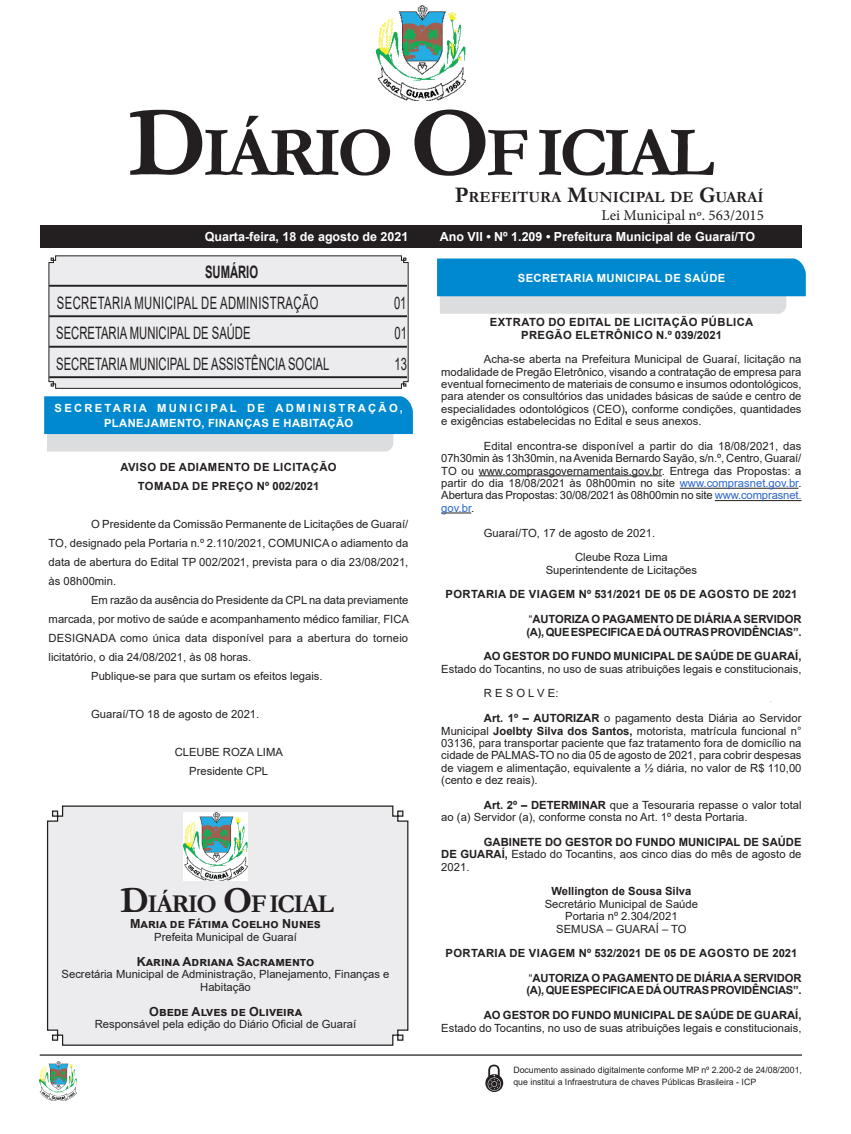
<style>
.page{position:relative;width:851px;height:1134px;background:#fff}
.page>*{position:absolute;margin:0;border:0;box-sizing:border-box;transform-origin:0 0}
.CORPO_DE_TEXTO{font:700 70.88px "Garamond";letter-spacing:-.06em;color:#231f20}
.CORPO_DE_TEXTO-2{font:700 25.88px "Garamond";letter-spacing:-.06em;color:#231f20}
.Nome_Secretário{font:17.12px "Arial";color:#231f20;scale:.66 1}
.Nome_Secretário-2{font:17.12px "Arial";letter-spacing:.035em;color:#231f20;scale:.66 1}
.Nome_Secretário-3{font:700 17.12px "Arial";color:#231f20;scale:.66 1}
.CORPO_DE_TEXTO-3{font:700 15.62px "Garamond";color:#231f20}
.t1{font:15px "Minion Pro";color:#231f20}
.t2{font:700 12.5px "Arial";color:#fff}
.Assinatura{font:700 12.5px "Arial";color:#231f20}
.Assinatura-2{font:700 12.5px "Arial";letter-spacing:.025em;color:#231f20}
.CORPO_DE_TEXTO-4{font:11.25px/12.4px "Arial";color:#231f20;text-align:justify}
.Assinatura-3{font:11.25px/12.5px "Arial";color:#231f20;text-align:center}
.TITULOS{font:700 11.25px "Arial";letter-spacing:.035em;color:#231f20}
.EMENTA{font:700 11.25px/12.4px "Arial";letter-spacing:-.025em;color:#231f20}
.Chancela2{font:700 11.25px/15px "Arial";letter-spacing:.16em;color:#fff;text-align:center}
.Chancela2-2{font:700 11.25px "Arial";letter-spacing:.035em;color:#fff}
.Assinatura-4{font:700 11.25px "Arial";color:#231f20}
.CORPO_DE_TEXTO-5{font:8.75px/12.5px "Arial";color:#231f20}
.s1{font-size:101.25px}
.s2{font-size:22.38px}
.s3{font-size:36.88px}
.s4{font-weight:700}
.s5{color:#2c67cd}
.s6{font-weight:400}
</style>
<div class="page">
<div style="left:40px;top:225px;width:761px;height:22px;background:#231f20"></div>
<hr style="left:40px;top:1054px;width:761px;height:2px;background:#231f20">
<img style="left:376px;top:5px;width:89px;height:95px">
<img style="left:40px;top:1061px;width:37px;height:39px">
<svg style="left:485px;top:1065px;width:18px;height:27px"></svg>
<div style="left:46px;top:805px;width:363px;height:241px;background:#ececee"></div>
<img style="left:183px;top:812px;width:64px;height:68px">
<svg style="left:48px;top:255px;width:360px;height:134px;background:#dadadc"></svg>
<svg style="left:44px;top:396px;width:369px;height:55px;background:#46a4d4"></svg>
<hr style="left:478px;top:475px;width:183px;height:1px;background:#231f20">
<hr style="left:679px;top:488px;width:119px;height:1px;background:#231f20">
<hr style="left:714px;top:500px;width:87px;height:1px;background:#231f20">
<hr style="left:441px;top:513px;width:30px;height:1px;background:#231f20">
<svg style="left:437px;top:258px;width:368px;height:56px;background:#49a5d5"></svg>
<p class="CORPO_DE_TEXTO" style="left:128px;top:105px;width:587px"><span class="s1">D</span>IÁRIO <span class="s1">O</span>F ICIAL</p>
<p class="CORPO_DE_TEXTO-3" style="left:455px;top:186px;width:310px"><span class="s2">P</span>REFEITURA <span class="s2">M</span>UNICIPAL DE <span class="s2">G</span>UARAÍ</p>
<p class="t1" style="left:601px;top:205px;width:164px">Lei Municipal nº. 563/2015</p>
<p class="t2" style="left:205px;top:228px;width:205px">Quarta-feira, 18 de agosto de 2021</p>
<p class="t2" style="left:439px;top:228px;width:317px">Ano VII • Nº 1.209 • Prefeitura Municipal de Guaraí/TO</p>
<p class="Nome_Secretário-3" style="left:205px;top:260px;width:82px">SUMÁRIO</p>
<p class="Nome_Secretário-2" style="left:57px;top:291px;width:398px">SECRETARIA MUNICIPAL DE ADMINISTRAÇÃO</p>
<p class="Nome_Secretário" style="left:394px;top:291px;width:20px">01</p>
<p class="Nome_Secretário" style="left:56px;top:321px;width:296px">SECRETARIA MUNICIPAL DE SAÚDE</p>
<p class="Nome_Secretário" style="left:394px;top:321px;width:20px">01</p>
<p class="Nome_Secretário" style="left:56px;top:352px;width:415px">SECRETARIA MUNICIPAL DE ASSISTÊNCIA SOCIAL</p>
<p class="Nome_Secretário" style="left:394px;top:352px;width:20px">13</p>
<p class="Chancela2" style="left:55px;top:400px;width:350px">SECRETARIA MUNICIPAL DE ADMINISTRAÇÃO,<br>PLANEJAMENTO, FINANÇAS E HABITAÇÃO</p>
<p class="TITULOS" style="left:120px;top:459px;width:218px">AVISO DE ADIAMENTO DE LICITAÇÃO</p>
<p class="TITULOS" style="left:138px;top:478px;width:183px">TOMADA DE PREÇO Nº 002/2021</p>
<p class="CORPO_DE_TEXTO-4" style="left:49px;top:514px;width:361px;line-height:19px;text-indent:43px">O Presidente da Comissão Permanente de Licitações de Guaraí/ TO, designado pela Portaria n.º 2.110/2021, COMUNICA o adiamento da data de abertura do Edital TP 002/2021, prevista para o dia 23/08/2021, às 08h00min.</p>
<p class="CORPO_DE_TEXTO-4" style="left:49px;top:590px;width:362px;line-height:19px;text-indent:43px">Em razão da ausência do Presidente da CPL na data previamente marcada, por motivo de saúde e acompanhamento médico familiar, FICA DESIGNADA como única data disponível para a abertura do torneio licitatório, o dia 24/08/2021, às 08 horas.</p>
<p class="CORPO_DE_TEXTO-4" style="left:91px;top:669px;width:233px">Publique-se para que surtam os efeitos legais.</p>
<p class="CORPO_DE_TEXTO-4" style="left:91px;top:707px;width:170px">Guaraí/TO 18 de agosto de 2021.</p>
<p class="Assinatura-3" style="left:175px;top:745px;width:110px">CLEUBE ROZA LIMA</p>
<p class="Assinatura-3" style="left:189px;top:764px;width:80px">Presidente CPL</p>
<p class="CORPO_DE_TEXTO-2" style="left:120px;top:886px;width:215px"><span class="s3">D</span>IÁRIO <span class="s3">O</span>F ICIAL</p>
<p class="Assinatura" style="left:130px;top:915px;width:192px">Maria de Fátima Coelho Nunes</p>
<p class="Assinatura-3" style="left:154px;top:930px;width:144px">Prefeita Municipal de Guaraí</p>
<p class="Assinatura-2" style="left:137px;top:952px;width:179px">Karina Adriana Sacramento</p>
<p class="Assinatura-3" style="left:62px;top:968px;width:329px">Secretária Municipal de Administração, Planejamento, Finanças e<br>Habitação</p>
<p class="Assinatura" style="left:149px;top:1002px;width:154px">Obede Alves de Oliveira</p>
<p class="Assinatura-3" style="left:95px;top:1018px;width:263px">Responsável pela edição do Diário Oficial de Guaraí</p>
<p class="Chancela2-2" style="left:517px;top:270px;width:209px">SECRETARIA MUNICIPAL DE SAÚDE</p>
<p class="TITULOS" style="left:489px;top:314px;width:265px">EXTRATO DO EDITAL DE LICITAÇÃO PÚBLICA</p>
<p class="TITULOS" style="left:521px;top:327px;width:202px">PREGÃO ELETRÔNICO N.º 039/2021</p>
<p class="CORPO_DE_TEXTO-4" style="left:441px;top:353px;width:362px;text-indent:43px">Acha-se aberta na Prefeitura Municipal de Guaraí, licitação na modalidade de Pregão Eletrônico, visando a contratação de empresa para eventual fornecimento de materiais de consumo e insumos odontológicos, para atender os consultórios das unidades básicas de saúde e centro de especialidades odontológicos (CEO)<span class="s4">,</span> conforme condições, quantidades e exigências estabelecidas no Edital e seus anexos.</p>
<p class="CORPO_DE_TEXTO-4" style="left:441px;top:440px;width:362px;text-indent:43px">Edital encontra-se disponível a partir do dia 18/08/2021, das 07h30min às 13h30min, na Avenida Bernardo Sayão, s/n.º, Centro, Guaraí/ TO ou www.comprasgovernamentais.gov.br. Entrega das Propostas: a partir do dia 18/08/2021 às 08h00min no site <span class="s5">www.comprasnet.gov.br</span>.<br>Abertura das Propostas: 30/08/2021 às 08h00min no site <span class="s5">www.comprasnet. gov.br</span>.</p>
<p class="CORPO_DE_TEXTO-4" style="left:484px;top:526px;width:173px">Guaraí/TO, 17 de agosto de 2021.</p>
<p class="Assinatura-3" style="left:575px;top:551px;width:94px">Cleube Roza Lima</p>
<p class="Assinatura-3" style="left:545px;top:563px;width:153px">Superintendente de Licitações</p>
<p class="TITULOS" style="left:445px;top:586px;width:353px">PORTARIA DE VIAGEM Nº 531/2021 DE 05 DE AGOSTO DE 2021</p>
<p class="EMENTA" style="left:526px;top:613px;width:277px"><span class="s6">“</span>AUTORIZA O PAGAMENTO DE DIÁRIA A SERVIDOR (A), QUE ESPECIFICA E DÁ OUTRAS PROVIDÊNCIAS”.</p>
<p class="CORPO_DE_TEXTO-4" style="left:441px;top:650px;width:361px;text-align:right"><span class="s4">AO GESTOR DO FUNDO MUNICIPAL DE SAÚDE DE GUARAÍ,<br></span>Estado do Tocantins, no uso de suas atribuições legais e constitucionais,</p>
<p class="CORPO_DE_TEXTO-4" style="left:484px;top:687px;width:76px">R E S O L V E:</p>
<p class="CORPO_DE_TEXTO-4" style="left:441px;top:712px;width:361px;text-indent:43px"><span class="s4">Art. 1º – AUTORIZAR</span> o pagamento desta Diária ao Servidor Municipal <span class="s4">Joelbty Silva dos Santos,</span> motorista, matrícula funcional n° 03136, para transportar paciente que faz tratamento fora de domicílio na cidade de PALMAS-TO no dia 05 de agosto de 2021, para cobrir despesas de viagem e alimentação, equivalente a ½ diária, no valor de R$ 110,00 (cento e dez reais).</p>
<p class="CORPO_DE_TEXTO-4" style="left:441px;top:799px;width:361px;text-indent:43px"><span class="s4">Art. 2º – DETERMINAR</span> que a Tesouraria repasse o valor total ao (a) Servidor (a), conforme consta no Art. 1º desta Portaria.</p>
<p class="CORPO_DE_TEXTO-4" style="left:441px;top:836px;width:361px;text-indent:43px"><span class="s4">GABINETE DO GESTOR DO FUNDO MUNICIPAL DE SAÚDE DE GUARAÍ,</span> Estado do Tocantins, aos cinco dias do mês de agosto de 2021.</p>
<p class="Assinatura-4" style="left:551px;top:883px;width:141px">Wellington de Sousa Silva</p>
<p class="Assinatura-3" style="left:544px;top:897px;width:155px">Secretário Municipal de Saúde</p>
<p class="Assinatura-3" style="left:565px;top:910px;width:114px">Portaria nº 2.304/2021</p>
<p class="Assinatura-3" style="left:556px;top:922px;width:132px">SEMUSA – GUARAÍ – TO</p>
<p class="TITULOS" style="left:445px;top:945px;width:353px">PORTARIA DE VIAGEM Nº 532/2021 DE 05 DE AGOSTO DE 2021</p>
<p class="EMENTA" style="left:526px;top:972px;width:277px"><span class="s6">“</span>AUTORIZA O PAGAMENTO DE DIÁRIA A SERVIDOR (A), QUE ESPECIFICA E DÁ OUTRAS PROVIDÊNCIAS”.</p>
<p class="CORPO_DE_TEXTO-4" style="left:441px;top:1009px;width:361px;text-align:right"><span class="s4">AO GESTOR DO FUNDO MUNICIPAL DE SAÚDE DE GUARAÍ,<br></span>Estado do Tocantins, no uso de suas atribuições legais e constitucionais,</p>
<p class="CORPO_DE_TEXTO-5" style="left:513px;top:1063px;width:290px">Documento assinado digitalmente conforme MP nº 2.200-2 de 24/08/2001, que institui a Infraestrutura de chaves Públicas Brasileira - ICP</p>
</div>
